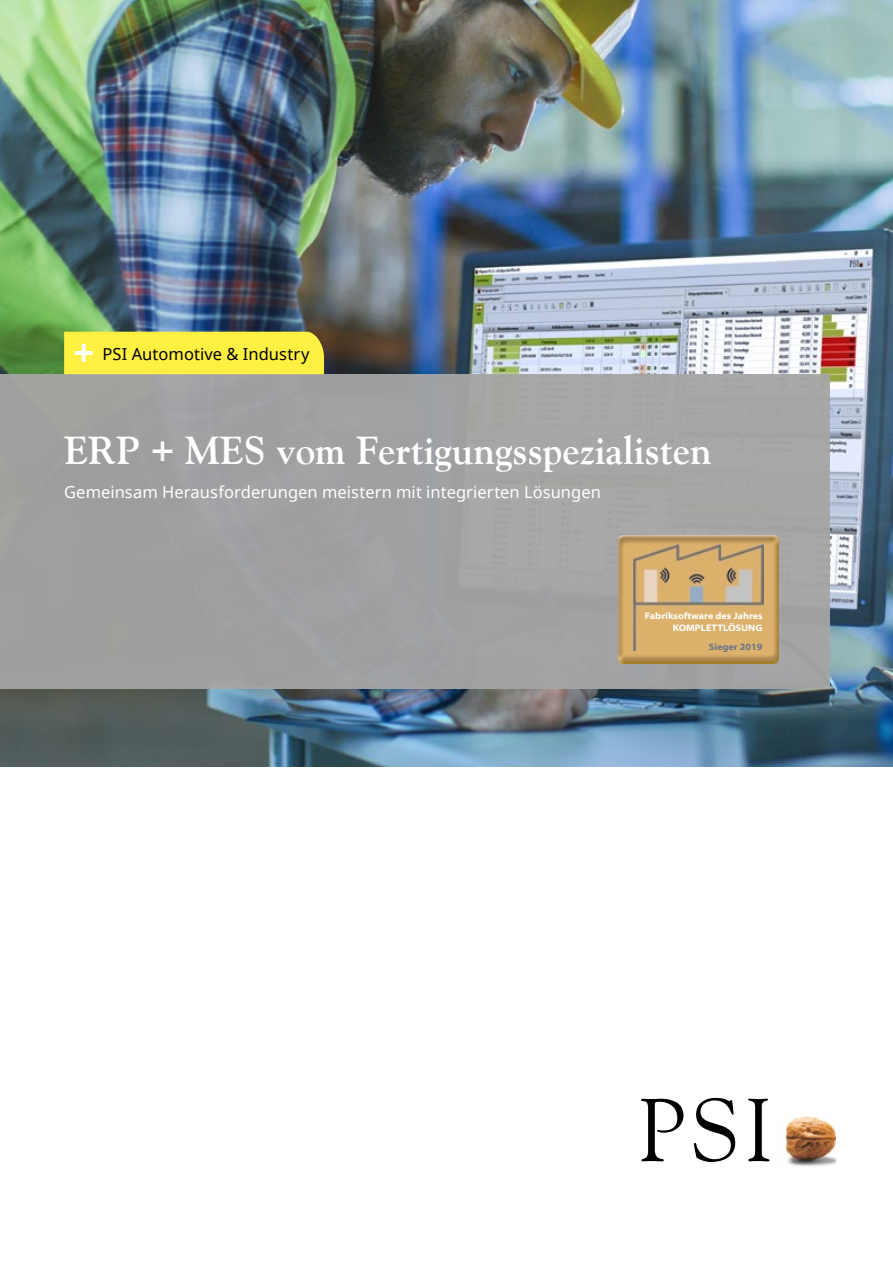
<style>
.page{position:relative;width:893px;height:1263px;background:#fff}
.page>*{position:absolute;margin:0;border:0;box-sizing:border-box;transform-origin:0 0}
.t1{font:700 39px "Goudy";color:#fff}
.t2{font:16.5px "Noto Sans";letter-spacing:.005em;color:#fff}
.t3{font:16.5px "Noto Sans";letter-spacing:.005em;color:#000}
.t4{font:700 semi-expanded 9.45px/11.4px "Myriad Pro";color:#fff;text-align:right}
.t5{font:700 semi-expanded 9.45px "Myriad Pro";color:#69758a}
</style>
<div class="page">
<img style="left:0;top:0;width:893px;height:766px">
<img style="left:784px;top:1115px;width:52px;height:52px">
<svg style="left:748px;top:1099px;width:21px;height:62px"></svg>
<svg style="left:694px;top:1098px;width:41px;height:64px"></svg>
<svg style="left:641px;top:1099px;width:42px;height:62px"></svg>
<div style="left:0;top:374px;width:829px;height:315px;background:#a6a5a5"></div>
<div style="left:64px;top:332px;width:260px;height:42px;background:#fff042"></div>
<img style="left:621px;top:535px;width:156px;height:1px">
<img style="left:618px;top:536px;width:161px;height:128px">
<img style="left:634px;top:544px;width:129px;height:106px">
<p class="t3" style="left:102px;top:343px;width:209px">PSI Automotive &amp; Industry</p>
<h1 class="t1" style="left:64px;top:427px;width:649px">ERP + MES vom Fertigungsspezialisten</h1>
<p class="t2" style="left:64px;top:481px;width:538px">Gemeinsam Herausforderungen meistern mit integrierten Lösungen</p>
<p class="t4" style="left:645px;top:610px;width:119px">Fabriksoftware des Jahres<br>KOMPLETTLÖSUNG</p>
<p class="t5" style="left:709px;top:641px;width:55px">Sieger 2019</p>
</div>
